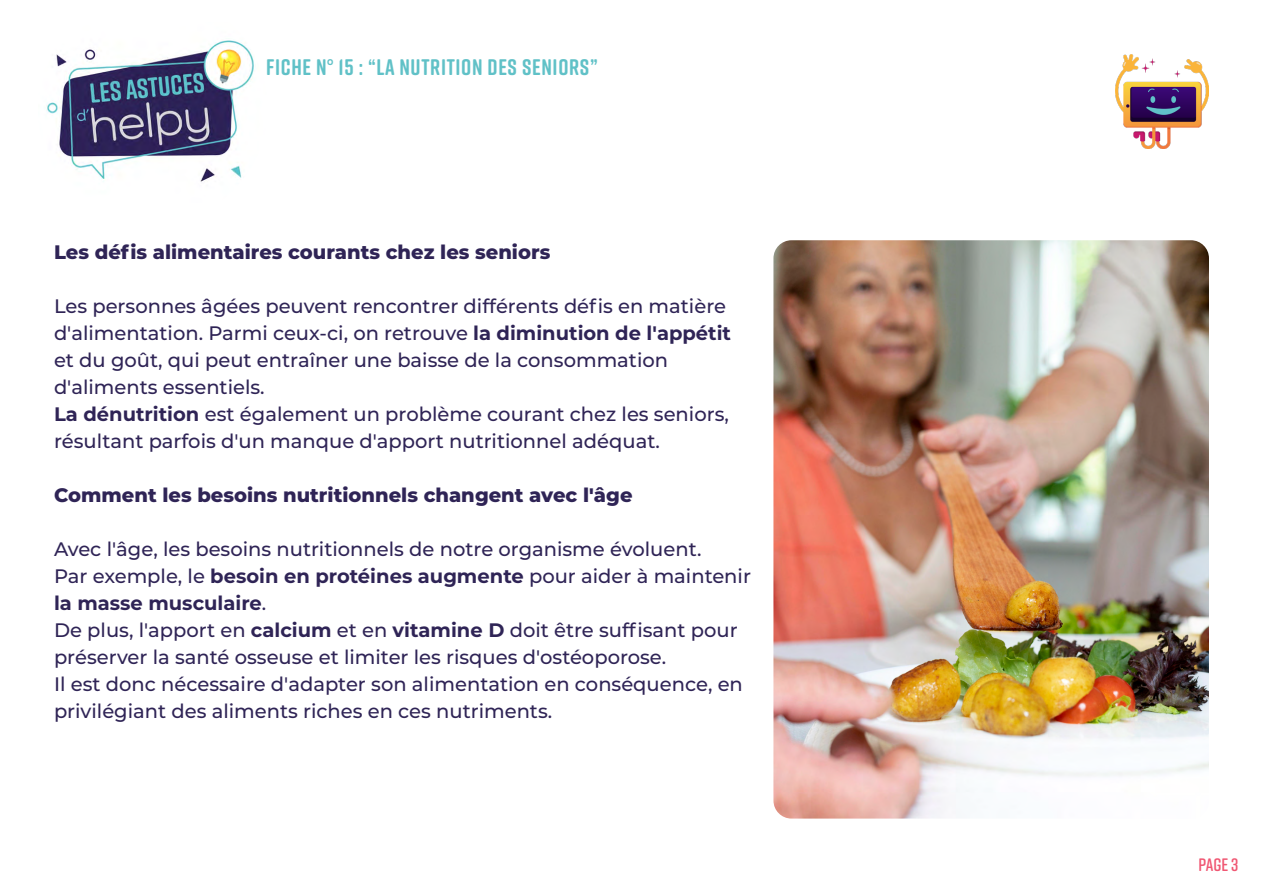
<style>
.page{position:relative;width:1263px;height:893px;background:#fff}
.page>*{position:absolute;margin:0;border:0;box-sizing:border-box;transform-origin:0 0}
.t1{font:700 22.5px "Rift Soft";letter-spacing:.03em;color:#60c1c7}
.t2{font:500 19.5px/27px "Montserrat";color:#2f2456}
.t3{font:800 19.5px "Montserrat";color:#2f2456}
.t4{font:600 18px "Rift Soft";color:#f05773}
.s1{font-weight:700}
</style>
<div class="page">
<img style="left:1116px;top:54px;width:93px;height:94px">
<img style="left:46px;top:40px;width:208px;height:142px">
<img style="left:773px;top:240px;width:436px;height:579px">
<p class="t1" style="left:266px;top:51px;width:333px">FICHE N° 15 : “LA NUTRITION DES SENIORS”</p>
<p class="t3" style="left:54px;top:238px;width:498px">Les défis alimentaires courants chez les seniors</p>
<p class="t2" style="left:54px;top:292px;width:678px">Les personnes âgées peuvent rencontrer différents défis en matière d'alimentation. Parmi ceux-ci, on retrouve <span class="s1">la diminution de l'appétit </span>et du goût, qui peut entraîner une baisse de la consommation d'aliments essentiels.<br><span class="s1">La dénutrition</span> est également un problème courant chez les seniors, résultant parfois d'un manque d'apport nutritionnel adéquat.</p>
<p class="t3" style="left:54px;top:481px;width:580px">Comment les besoins nutritionnels changent avec l'âge</p>
<p class="t2" style="left:54px;top:535px;width:698px">Avec l'âge, les besoins nutritionnels de notre organisme évoluent.<br>Par exemple, le <span class="s1">besoin en protéines augmente</span> pour aider à maintenir <span class="s1">la masse musculaire</span>.<br>De plus, l'apport en <span class="s1">calcium</span> et en <span class="s1">vitamine D</span> doit être suffisant pour préserver la santé osseuse et limiter les risques d'ostéoporose.<br>Il est donc nécessaire d'adapter son alimentation en conséquence, en privilégiant des aliments riches en ces nutriments.</p>
<p class="t4" style="left:1198px;top:852px;width:41px">Page 3</p>
</div>
